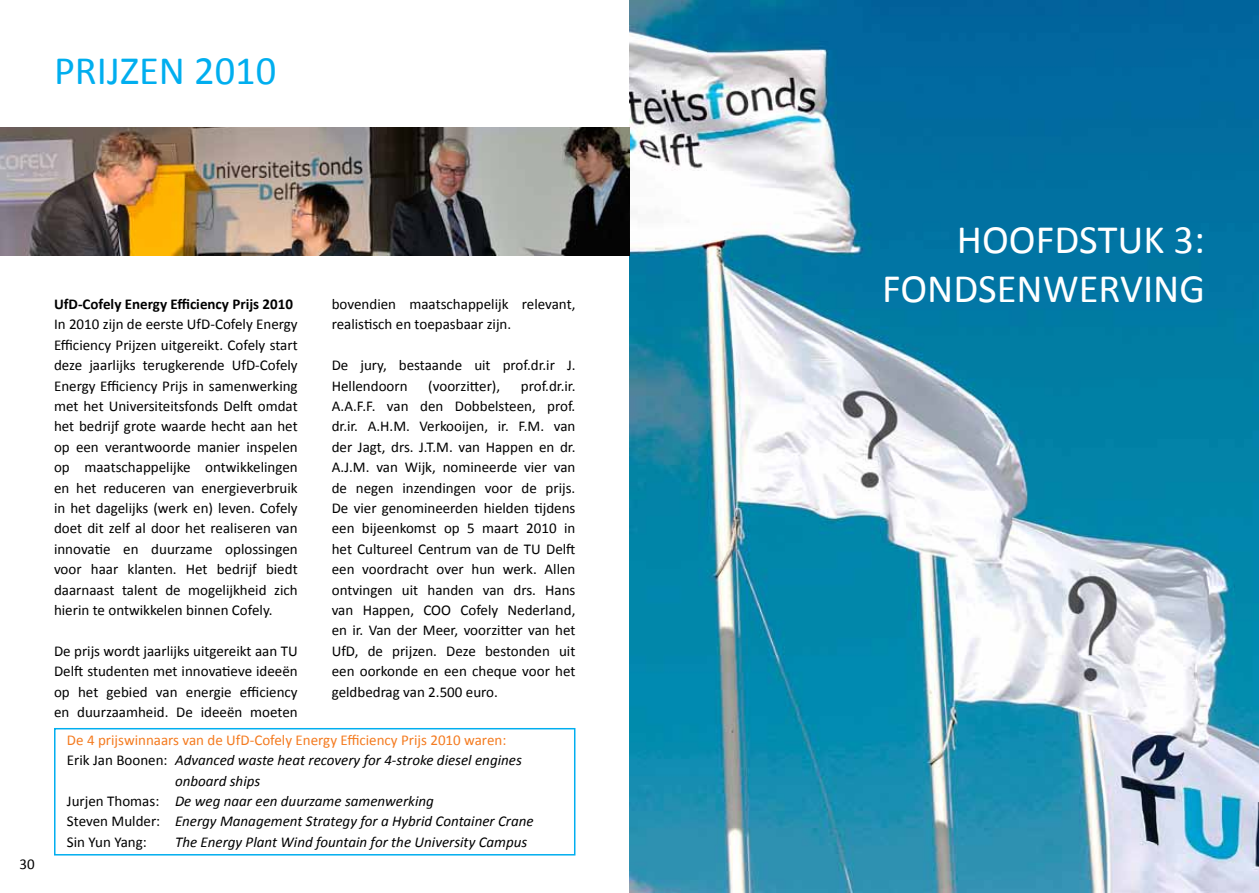
<style>
.page{position:relative;width:1259px;height:893px;background:#fff}
.page>*{position:absolute;margin:0;border:0;box-sizing:border-box;transform-origin:0 0}
.t1{font:40.5px/48.6px "Calibri";color:#fff;text-align:right}
.t2{font:40.5px "Calibri";color:#00aeef}
.t3{font:15px/20.4px "Calibri";color:#000;text-align:justify}
.t4{font:italic 15px "Calibri";color:#000}
.t5{font:15px "Calibri";color:#f47b20}
.t6{font:700 15px "Calibri";color:#000}
.s1{font-style:normal}
</style>
<div class="page">
<img style="left:629px;top:0;width:630px;height:893px">
<img style="left:0;top:128px;width:629px;height:127px">
<div style="left:54px;top:728px;width:521px;height:127px;border:2px solid #00aeef"></div>
<h1 class="t2" style="left:54px;top:45px;width:224px">PRIJZEN 2010</h1>
<p class="t3" style="left:19px;top:853px;width:17px">30</p>
<p class="t6" style="left:54px;top:294px;width:240px">UfD-Cofely Energy Efficiency Prijs 2010</p>
<p class="t3" style="left:54px;top:314px;width:245px">In 2010 zijn de eerste UfD-Cofely Energy Efficiency Prijzen uitgereikt. Cofely start deze jaarlijks terugkerende UfD-Cofely Energy Efficiency Prijs in samenwerking met het Universiteitsfonds Delft omdat het bedrijf grote waarde hecht aan het op een verantwoorde manier inspelen op maatschappelijke ontwikkelingen en het reduceren van energieverbruik in het dagelijks (werk en) leven. Cofely doet dit zelf al door het realiseren van innovatie en duurzame oplossingen voor haar klanten. Het bedrijf biedt daarnaast talent de mogelijkheid zich hierin te ontwikkelen binnen Cofely.</p>
<p class="t3" style="left:54px;top:641px;width:245px">De prijs wordt jaarlijks uitgereikt aan TU Delft studenten met innovatieve ideeën op het gebied van energie efficiency en duurzaamheid. De ideeën moeten</p>
<p class="t3" style="left:332px;top:294px;width:245px">bovendien maatschappelijk relevant, realistisch en toepasbaar zijn.</p>
<p class="t3" style="left:332px;top:355px;width:245px">De jury, bestaande uit prof.dr.ir J.<br>Hellendoorn</p>
<p class="t3" style="left:428px;top:375px;width:73px">(voorzitter),</p>
<p class="t3" style="left:332px;top:375px;width:245px;text-indent:189px">prof.dr.ir.<br>A.A.F.F. van den Dobbelsteen, prof. dr.ir. A.H.M. Verkooijen, ir. F.M. van der Jagt, drs. J.T.M. van Happen en dr.<br>A.J.M. van Wijk, nomineerde vier van de negen inzendingen voor de prijs.<br>De vier genomineerden hielden tijdens een bijeenkomst op 5 maart 2010 in het Cultureel Centrum van de TU Delft een voordracht over hun werk. Allen ontvingen uit handen van drs. Hans van Happen, COO Cofely Nederland, en ir. Van der Meer, voorzitter van het UfD, de prijzen. Deze bestonden uit een oorkonde en een cheque voor het geldbedrag van 2.500 euro.</p>
<p class="t5" style="left:67px;top:730px;width:441px">De 4 prijswinnaars van de UfD-Cofely Energy Efficiency Prijs 2010 waren:</p>
<p class="t4" style="left:67px;top:750px;width:456px"><span class="s1">Erik Jan Boonen:</span> Advanced waste heat recovery for 4-stroke diesel engines</p>
<p class="t4" style="left:175px;top:770px;width:87px">onboard ships</p>
<p class="t4" style="left:67px;top:791px;width:368px"><span class="s1">Jurjen Thomas:</span> De weg naar een duurzame samenwerking</p>
<p class="t4" style="left:67px;top:811px;width:468px"><span class="s1">Steven Mulder:</span> Energy Management Strategy for a Hybrid Container Crane</p>
<p class="t3" style="left:67px;top:832px;width:81px">Sin Yun Yang:</p>
<p class="t4" style="left:175px;top:832px;width:354px">The Energy Plant Wind fountain for the University Campus</p>
<h1 class="t1" style="left:882px;top:215px;width:324px">HOOFDSTUK 3:<br>FONDSENWERVING</h1>
</div>
